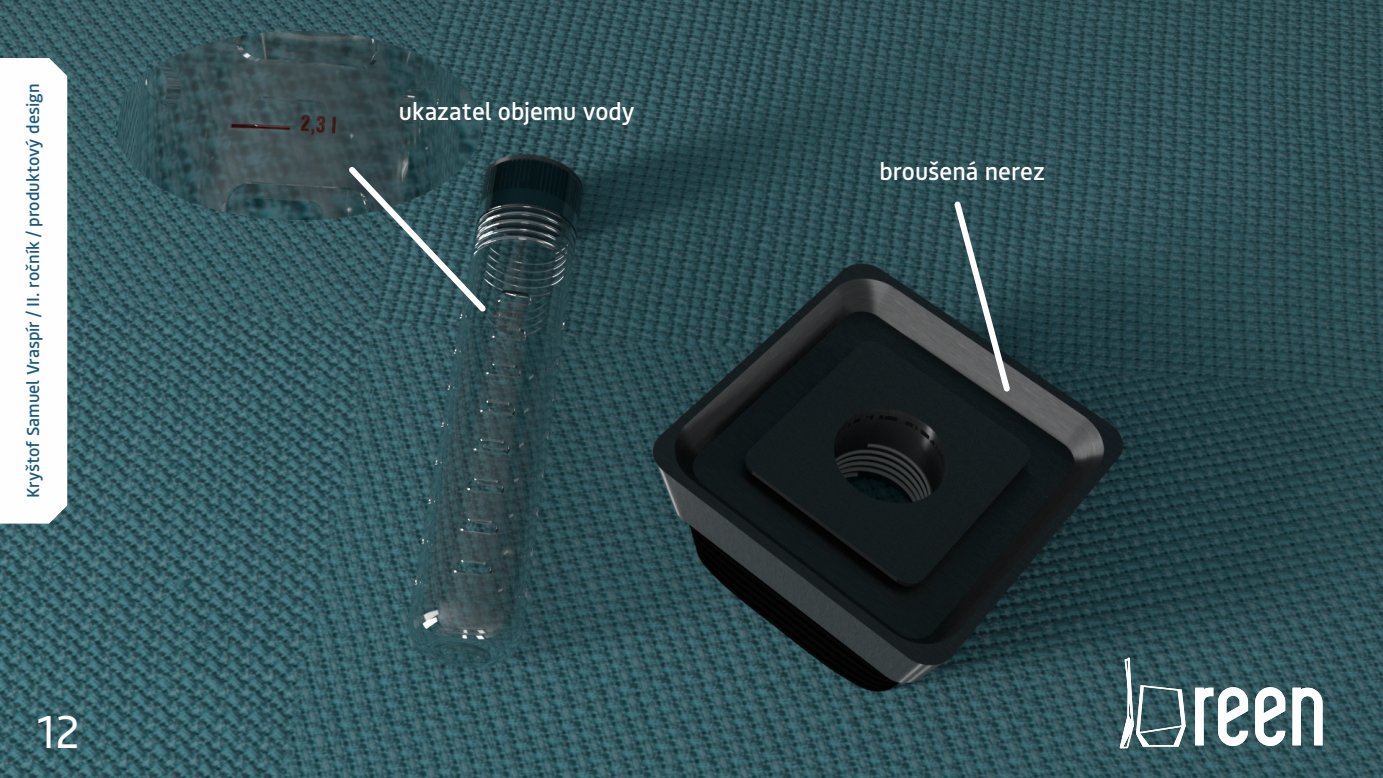
<style>
.page{position:relative;width:1383px;height:778px;background:#fff}
.page>*{position:absolute;margin:0;border:0;box-sizing:border-box;transform-origin:0 0}
.t1{font:118.8px "DELVONDEMO";color:#fefefe}
.t2{font:45.6px "Bould";color:#fefefe}
.t3{font:500 24px "Bould";color:#fefefe}
.t4{font:500 17.1px "Bould";color:#1d5a7e}
</style>
<div class="page">
<img style="left:0;top:0;width:1382px;height:778px">
<svg style="left:0;top:58px;width:67px;height:465px"></svg>
<svg style="left:1118px;top:617px;width:68px;height:161px"></svg>
<svg style="left:950px;top:197px;width:64px;height:199px"></svg>
<img style="left:117px;top:31px;width:363px;height:189px">
<svg style="left:343px;top:161px;width:148px;height:156px"></svg>
<p class="t4" style="left:23px;top:498px;width:416px;rotate:-90deg">Kryštof Samuel Vraspír / II. ročník / produktový design</p>
<h2 class="t2" style="left:36px;top:704px;width:46px">12</h2>
<h3 class="t3" style="left:399px;top:97px;width:237px">ukazatel objemu vody</h3>
<h3 class="t3" style="left:879px;top:157px;width:167px">broušená nerez</h3>
<h1 class="t1" style="left:1191px;top:656px;width:136px">reen</h1>
</div>
